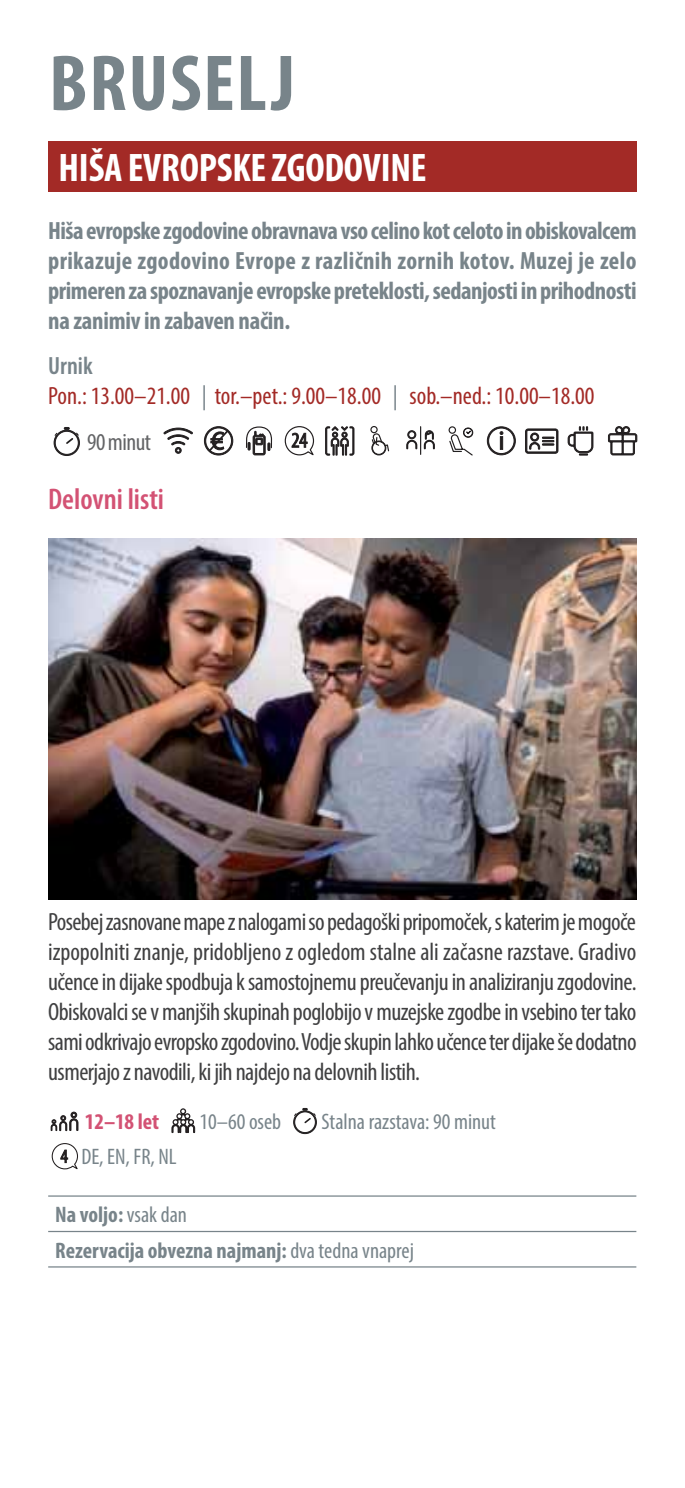
<style>
.page{position:relative;width:685px;height:1488px;background:#fff}
.page>*{position:absolute;margin:0;border:0;box-sizing:border-box;transform-origin:0 0}
.t1{font:700 condensed 80px "Myriad Pro";letter-spacing:.02em;color:#78848a}
.t2{font:700 condensed 40px "Myriad Pro";letter-spacing:-.005em;color:#fff}
.t3{font:600 condensed 30px "Myriad Pro";color:#d35274}
.t4{font:condensed 25px/30px "Myriad Pro";letter-spacing:-.02em;color:#404041;text-align:justify}
.t5{font:700 condensed 25px/30px "Myriad Pro";letter-spacing:-.02em;color:#78848a;text-align:justify}
.t6{font:condensed 25px/30px "Myriad Pro";color:#a32a26}
.t7{font:condensed 24.25px "Myriad Pro";letter-spacing:-.02em;color:#636466}
.t8{font:700 condensed 22.5px/35.5px "Myriad Pro";color:#78848a}
.t9{font:condensed 22.5px "Myriad Pro";color:#78848a}
.t10{font:700 condensed 22.5px "Myriad Pro";color:#d35274}
.s1{font-weight:600;color:#78848a}
.s2{color:#78848a}
.s3{font-weight:400}
</style>
<div class="page">
<div style="left:48px;top:141px;width:588px;height:50px;background:#a32a26"></div>
<div style="left:54px;top:430px;width:26px;height:26px;border:1px solid #221f20;border-radius:50%"></div>
<svg style="left:54px;top:427px;width:26px;height:28px"></svg>
<div style="left:525px;top:429px;width:33px;height:24px;border:1px solid #231f20;border-radius:3px"></div>
<svg style="left:526px;top:429px;width:32px;height:24px"></svg>
<svg style="left:608px;top:426px;width:29px;height:29px"></svg>
<svg style="left:487px;top:427px;width:28px;height:28px"></svg>
<div style="left:488px;top:428px;width:26px;height:26px;border:1px solid #231f20;border-radius:50%"></div>
<div style="left:487px;top:426px;width:29px;height:29px;border:1px solid #231f20;border-radius:50%"></div>
<svg style="left:568px;top:426px;width:25px;height:29px"></svg>
<svg style="left:406px;top:427px;width:29px;height:27px"></svg>
<svg style="left:448px;top:428px;width:26px;height:28px"></svg>
<div style="left:449px;top:426px;width:7px;height:8px;border:1px solid #221f20;border-radius:50%"></div>
<div style="left:370px;top:426px;width:8px;height:7px;border:1px solid #221f20;border-radius:50%"></div>
<svg style="left:371px;top:431px;width:19px;height:24px"></svg>
<svg style="left:325px;top:426px;width:29px;height:29px"></svg>
<svg style="left:284px;top:426px;width:31px;height:30px"></svg>
<svg style="left:246px;top:426px;width:27px;height:29px"></svg>
<div style="left:204px;top:426px;width:29px;height:29px;border:1px solid #231f20;border-radius:50%"></div>
<svg style="left:204px;top:427px;width:29px;height:28px"></svg>
<svg style="left:164px;top:428px;width:29px;height:25px"></svg>
<svg style="left:51px;top:1112px;width:27px;height:18px"></svg>
<svg style="left:172px;top:1108px;width:23px;height:24px"></svg>
<div style="left:293px;top:1110px;width:24px;height:24px;border:1px solid #221f20;border-radius:50%"></div>
<svg style="left:293px;top:1108px;width:24px;height:25px"></svg>
<svg style="left:51px;top:1143px;width:27px;height:27px"></svg>
<hr style="left:48px;top:1195px;width:588px;height:1px;background:#78848a">
<hr style="left:48px;top:1230px;width:588px;height:2px;background:#78848a">
<hr style="left:48px;top:1266px;width:588px;height:1px;background:#78848a">
<img style="left:48px;top:539px;width:588px;height:360px">
<h1 class="t1" style="left:49px;top:53px;width:248px">BRUSELJ</h1>
<h2 class="t2" style="left:59px;top:153px;width:370px">HIŠA EVROPSKE ZGODOVINE</h2>
<p class="t5" style="left:48px;top:218px;width:590px">Hiša evropske zgodovine obravnava vso celino kot celoto in obiskovalcem prikazuje zgodovino Evrope z različnih zornih kotov. Muzej je zelo primeren za spoznavanje evropske preteklosti, sedanjosti in prihodnosti na zanimiv in zabaven način.</p>
<p class="t6" style="left:48px;top:353px;width:548px"><span class="s1">Urnik<br></span>Pon.: 13.00–21.00 <span class="s2">|</span> tor.–pet.: 9.00–18.00 <span class="s2">|</span> sob.–ned.: 10.00–18.00</p>
<p class="t7" style="left:87px;top:432px;width:66px">90 minut</p>
<p class="t3" style="left:48px;top:488px;width:117px">Delovni listi</p>
<p class="t4" style="left:48px;top:908px;width:590px">Posebej zasnovane mape z nalogami so pedagoški pripomoček, s katerim je mogoče izpopolniti znanje, pridobljeno z ogledom stalne ali začasne razstave. Gradivo učence in dijake spodbuja k samostojnemu preučevanju in analiziranju zgodovine.<br>Obiskovalci se v manjših skupinah poglobijo v muzejske zgodbe in vsebino ter tako sami odkrivajo evropsko zgodovino. Vodje skupin lahko učence ter dijake še dodatno usmerjajo z navodili, ki jih najdejo na delovnih listih.</p>
<p class="t10" style="left:85px;top:1113px;width:76px">12–18 let</p>
<p class="t9" style="left:200px;top:1113px;width:83px">10–60 oseb</p>
<p class="t9" style="left:322px;top:1113px;width:176px">Stalna razstava: 90 minut</p>
<p class="t9" style="left:81px;top:1148px;width:97px">DE, EN, FR, NL</p>
<p class="t8" style="left:55px;top:1199px;width:360px">Na voljo: <span class="s3">vsak dan<br></span>Rezervacija obvezna najmanj: <span class="s3">dva tedna vnaprej</span></p>
</div>
